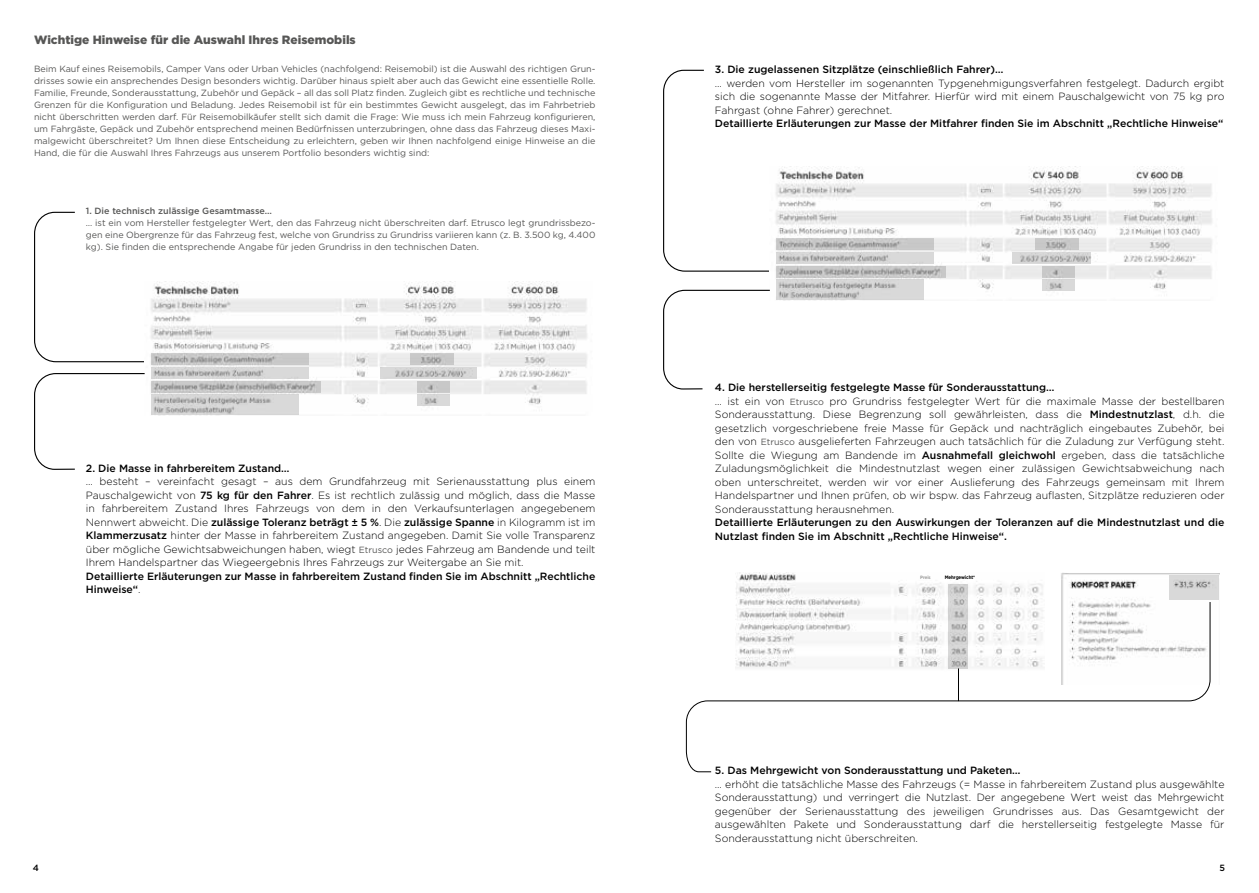
<style>
.page{position:relative;width:1259px;height:893px;background:#fff}
.page>*{position:absolute;margin:0;border:0;box-sizing:border-box;transform-origin:0 0}
.t1{font:900 12px "Gotham";color:#575756}
.t2{font:300 10.5px/13.5px "Gotham";color:#000;text-align:justify}
.t3{font:500 10.5px/13.5px "Gotham";color:#000}
.t4{font:9px/12px "Gotham";color:#575756;text-align:justify}
.t5{font:500 9px "Gotham";color:#575756}
.t6{font:500 9px "Gotham";color:#000}
.t7{font:700 4.95px "Gotham";letter-spacing:-.02em;color:#000;scale:.91 1}
.t8{font:700 4.8px "Gotham";letter-spacing:-.02em;color:#9d9d9c;scale:.92 1}
.s1{font-weight:500}
.s2{font-weight:400;font-size:9px;color:#575756}
.s3{font-weight:300}
</style>
<div class="page">
<img style="left:736px;top:573px;width:146px;height:28px">
<img style="left:882px;top:581px;width:161px;height:20px">
<svg style="left:34px;top:211px;width:175px;height:152px"></svg>
<svg style="left:663px;top:69px;width:106px;height:203px"></svg>
<img style="left:145px;top:282px;width:442px;height:134px">
<img style="left:775px;top:166px;width:437px;height:125px">
<svg style="left:151px;top:353px;width:157px;height:12px;background:#bfbfbf"></svg>
<svg style="left:776px;top:239px;width:157px;height:11px;background:#bebebe"></svg>
<svg style="left:410px;top:353px;width:44px;height:12px"></svg>
<svg style="left:1035px;top:239px;width:44px;height:11px"></svg>
<svg style="left:151px;top:381px;width:170px;height:12px;background:#bcbcbc"></svg>
<svg style="left:776px;top:266px;width:170px;height:12px;background:#bcbcbc"></svg>
<svg style="left:417px;top:381px;width:32px;height:12px"></svg>
<svg style="left:1042px;top:266px;width:32px;height:12px"></svg>
<svg style="left:417px;top:394px;width:32px;height:12px"></svg>
<svg style="left:1042px;top:279px;width:32px;height:12px"></svg>
<svg style="left:151px;top:367px;width:157px;height:12px;background:#ccc"></svg>
<svg style="left:776px;top:252px;width:157px;height:12px;background:#ccc"></svg>
<svg style="left:380px;top:367px;width:97px;height:12px"></svg>
<svg style="left:1012px;top:252px;width:79px;height:12px"></svg>
<svg style="left:151px;top:394px;width:148px;height:21px;background:#cbcbcb"></svg>
<svg style="left:776px;top:279px;width:148px;height:21px;background:#cbcbcb"></svg>
<svg style="left:34px;top:372px;width:112px;height:98px"></svg>
<svg style="left:663px;top:289px;width:107px;height:101px"></svg>
<img style="left:1061px;top:573px;width:158px;height:111px">
<svg style="left:949px;top:584px;width:19px;height:17px"></svg>
<svg style="left:1169px;top:576px;width:49px;height:24px"></svg>
<svg style="left:685px;top:601px;width:525px;height:171px"></svg>
<p class="t1" style="left:34px;top:31px;width:323px">Wichtige Hinweise für die Auswahl Ihres Reisemobils</p>
<p class="t4" style="left:34px;top:63px;width:563px">Beim Kauf eines Reisemobils, Camper Vans oder Urban Vehicles (nachfolgend: Reisemobil) ist die Auswahl des richtigen Grun&shy;drisses sowie ein ansprechendes Design besonders wichtig. Darüber hinaus spielt aber auch das Gewicht eine essentielle Rolle.<br>Familie, Freunde, Sonderausstattung, Zubehör und Gepäck – all das soll Platz finden. Zugleich gibt es rechtliche und technische Grenzen für die Konfiguration und Beladung. Jedes Reisemobil ist für ein bestimmtes Gewicht ausgelegt, das im Fahrbetrieb nicht überschritten werden darf. Für Reisemobilkäufer stellt sich damit die Frage: Wie muss ich mein Fahrzeug konfigurieren, um Fahrgäste, Gepäck und Zubehör entsprechend meinen Bedürfnissen unterzubringen, ohne dass das Fahrzeug dieses Maxi&shy;malgewicht überschreitet? Um Ihnen diese Entscheidung zu erleichtern, geben wir Ihnen nachfolgend einige Hinweise an die Hand, die für die Auswahl Ihres Fahrzeugs aus unserem Portfolio besonders wichtig sind:</p>
<p class="t5" style="left:86px;top:205px;width:188px">1. Die technisch zulässige Gesamtmasse…</p>
<p class="t4" style="left:86px;top:217px;width:511px">… ist ein vom Hersteller festgelegter Wert, den das Fahrzeug nicht überschreiten darf. Etrusco legt grundrissbezo&shy;gen eine Obergrenze für das Fahrzeug fest, welche von Grundriss zu Grundriss variieren kann (z. B. 3.500 kg, 4.400 kg). Sie finden die entsprechende Angabe für jeden Grundriss in den technischen Daten.</p>
<p class="t3" style="left:86px;top:461px;width:205px">2. Die Masse in fahrbereitem Zustand…</p>
<p class="t2" style="left:86px;top:475px;width:511px">… besteht – vereinfacht gesagt – aus dem Grundfahrzeug mit Serienausstattung plus einem Pauschalgewicht von <span class="s1">75 kg für den Fahrer</span>. Es ist rechtlich zulässig und möglich, dass die Masse in fahrbereitem Zustand Ihres Fahrzeugs von dem in den Verkaufsunterlagen angegebenem Nennwert abweicht. Die <span class="s1">zulässige Toleranz beträgt ± 5 %</span>. Die <span class="s1">zulässige Spanne</span> in Kilogramm ist im <span class="s1">Klammerzusatz</span> hinter der Masse in fahrbereitem Zustand angegeben. Damit Sie volle Transparenz über mögliche Gewichtsabweichungen haben, wiegt <span class="s2">Etrusco</span> jedes Fahrzeug am Bandende und teilt Ihrem Handelspartner das Wiegeergebnis Ihres Fahrzeugs zur Weitergabe an Sie mit.</p>
<p class="t3" style="left:86px;top:569px;width:511px">Detaillierte Erläuterungen zur Masse in fahrbereitem Zustand finden Sie im Abschnitt „Rechtliche<br>Hinweise“<span class="s3">.</span></p>
<p class="t3" style="left:715px;top:63px;width:290px">3. Die zugelassenen Sitzplätze (einschließlich Fahrer)…</p>
<p class="t2" style="left:715px;top:76px;width:511px">… werden vom Hersteller im sogenannten Typgenehmigungsverfahren festgelegt. Dadurch ergibt sich die sogenannte Masse der Mitfahrer. Hierfür wird mit einem Pauschalgewicht von 75 kg pro Fahrgast (ohne Fahrer) gerechnet.</p>
<p class="t3" style="left:715px;top:117px;width:510px">Detaillierte Erläuterungen zur Masse der Mitfahrer finden Sie im Abschnitt „Rechtliche Hinweise“</p>
<p class="t2" style="left:715px;top:380px;width:511px;text-align:left"><span class="s1">4. Die herstellerseitig festgelegte Masse für Sonderausstattung…<br></span>… ist ein von <span class="s2">Etrusco</span> pro Grundriss festgelegter Wert für die maximale Masse der bestellbaren Sonderausstattung. Diese Begrenzung soll gewährleisten, dass die <span class="s1">Mindestnutzlast</span>, d.h. die gesetzlich vorgeschriebene freie Masse für Gepäck und nachträglich eingebautes Zubehör, bei den von <span class="s2">Etrusco</span> ausgelieferten Fahrzeugen auch tatsächlich für die Zuladung zur Verfügung steht.<br>Sollte die Wiegung am Bandende im <span class="s1">Ausnahmefall gleichwohl</span> ergeben, dass die tatsächliche Zuladungsmöglichkeit die Mindestnutzlast wegen einer zulässigen Gewichtsabweichung nach oben unterschreitet, werden wir vor einer Auslieferung des Fahrzeugs gemeinsam mit Ihrem Handelspartner und Ihnen prüfen, ob wir bspw. das Fahrzeug auflasten, Sitzplätze reduzieren oder Sonderausstattung herausnehmen.</p>
<p class="t3" style="left:715px;top:515px;width:511px">Detaillierte Erläuterungen zu den Auswirkungen der Toleranzen auf die Mindestnutzlast und die<br>Nutzlast finden Sie im Abschnitt „Rechtliche Hinweise“.</p>
<p class="t8" style="left:920px;top:574px;width:13px">Preis</p>
<p class="t7" style="left:944px;top:574px;width:35px">Mehrgewicht*</p>
<p class="t3" style="left:715px;top:764px;width:307px">5. Das Mehrgewicht von Sonderausstattung und Paketen…</p>
<p class="t2" style="left:715px;top:777px;width:511px">… erhöht die tatsächliche Masse des Fahrzeugs (= Masse in fahrbereitem Zustand plus ausgewählte Sonderausstattung) und verringert die Nutzlast. Der angegebene Wert weist das Mehrgewicht gegenüber der Serienausstattung des jeweiligen Grundrisses aus. Das Gesamtgewicht der ausgewählten Pakete und Sonderausstattung darf die herstellerseitig festgelegte Masse für Sonderausstattung nicht überschreiten.</p>
<p class="t6" style="left:33px;top:862px;width:8px">4</p>
<p class="t6" style="left:1219px;top:862px;width:7px">5</p>
</div>
